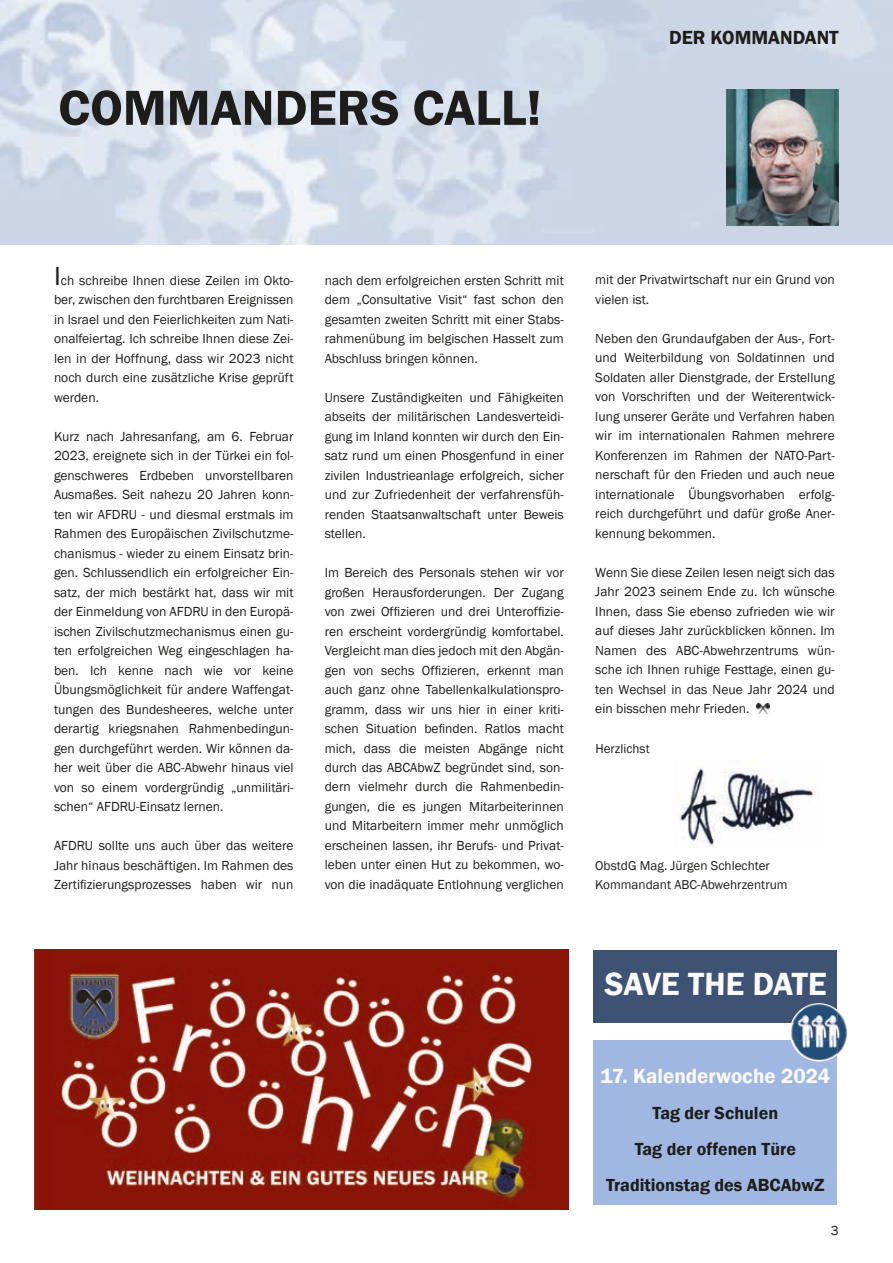
<style>
.page{position:relative;width:893px;height:1263px;background:#fff}
.page>*{position:absolute;margin:0;border:0;box-sizing:border-box;transform-origin:0 0}
.t1{font:600 51px "Franklin Gothic";color:#1d1d1b}
.t2{font:600 33px "Franklin Gothic";letter-spacing:-.005em;color:#fbfafa}
.t3{font:600 21px "Franklin Gothic";color:#fbfafa}
.t4{font:600 19.5px "Franklin Gothic";color:#1d1d1b}
.t5{font:600 18px/36px "Franklin Gothic";color:#1d1d1b;text-align:center}
.t6{font:13.5px/19.5px "Franklin Gothic";color:#1d1d1b;text-align:justify}
.t7{font:13.2px/19.5px "Franklin Gothic";color:#1d1d1b}
.s1{font-style:italic}
.s2{font-size:27px}
</style>
<div class="page">
<img style="left:0;top:0;width:893px;height:244px">
<img style="left:676px;top:761px;width:143px;height:87px">
<img style="left:726px;top:90px;width:113px;height:136px">
<svg style="left:757px;top:704px;width:13px;height:10px"></svg>
<div style="left:594px;top:1040px;width:243px;height:165px;background:#a0b8e1"></div>
<div style="left:594px;top:950px;width:243px;height:72px;background:#3e5274"></div>
<img style="left:790px;top:1022px;width:58px;height:33px">
<img style="left:791px;top:1040px;width:33px;height:21px">
<img style="left:793px;top:1003px;width:26px;height:15px">
<img style="left:35px;top:950px;width:533px;height:260px">
<h1 class="t1" style="left:58px;top:76px;width:485px">COMMANDERS CALL!</h1>
<h3 class="t4" style="left:576px;top:26px;width:265px">KOPF53454354534<span class="s1">5TZTZEIL</span>E</h3>
<h3 class="t4" style="left:669px;top:26px;width:171px">DER KOMMANDANT</h3>
<p class="t6" style="left:54px;top:271px;width:241px"><span class="s2">I</span>ch schreibe Ihnen diese Zeilen im Okto&shy;ber, zwischen den furchtbaren Ereignissen in Israel und den Feierlichkeiten zum Nati&shy;onalfeiertag. Ich schreibe Ihnen diese Zei&shy;len in der Hoffnung, dass wir 2023 nicht noch durch eine zusätzliche Krise geprüft werden.</p>
<p class="t6" style="left:54px;top:427px;width:241px">Kurz nach Jahresanfang, am 6. Februar 2023, ereignete sich in der Türkei ein fol&shy;genschweres Erdbeben unvorstellbaren Ausmaßes. Seit nahezu 20 Jahren konn&shy;ten wir AFDRU - und diesmal erstmals im Rahmen des Europäischen Zivilschutzme&shy;chanismus - wieder zu einem Einsatz brin&shy;gen. Schlussendlich ein erfolgreicher Ein&shy;satz, der mich bestärkt hat, dass wir mit der Einmeldung von AFDRU in den Europä&shy;ischen Zivilschutzmechanismus einen gu&shy;ten erfolgreichen Weg eingeschlagen ha&shy;ben. Ich kenne nach wie vor keine Übungsmöglichkeit für andere Waffengat&shy;tungen des Bundesheeres, welche unter derartig kriegsnahen Rahmenbedingun&shy;gen durchgeführt werden. Wir können da&shy;her weit über die ABC-Abwehr hinaus viel von so einem vordergründig „unmilitäri&shy;schen“ AFDRU-Einsatz lernen.</p>
<p class="t6" style="left:54px;top:836px;width:241px">AFDRU sollte uns auch über das weitere Jahr hinaus beschäftigen. Im Rahmen des Zertifizierungsprozesses haben wir nun</p>
<p class="t6" style="left:325px;top:271px;width:241px">nach dem erfolgreichen ersten Schritt mit dem „Consultative Visit“ fast schon den gesamten zweiten Schritt mit einer Stabs&shy;rahmenübung im belgischen Hasselt zum Abschluss bringen können.</p>
<p class="t6" style="left:325px;top:388px;width:241px">Unsere Zuständigkeiten und Fähigkeiten abseits der militärischen Landesverteidi&shy;gung im Inland konnten wir durch den Ein&shy;satz rund um einen Phosgenfund in einer zivilen Industrieanlage erfolgreich, sicher und zur Zufriedenheit der verfahrensfüh&shy;renden Staatsanwaltschaft unter Beweis stellen.</p>
<p class="t6" style="left:325px;top:563px;width:241px">Im Bereich des Personals stehen wir vor großen Herausforderungen. Der Zugang von zwei Offizieren und drei Unteroffizie&shy;ren erscheint vordergründig komfortabel.<br>Vergleicht man dies jedoch mit den Abgän&shy;gen von sechs Offizieren, erkennt man auch ganz ohne Tabellenkalkulationspro&shy;gramm, dass wir uns hier in einer kriti&shy;schen Situation befinden. Ratlos macht mich, dass die meisten Abgänge nicht durch das ABCAbwZ begründet sind, son&shy;dern vielmehr durch die Rahmenbedin&shy;gungen, die es jungen Mitarbeiterinnen und Mitarbeitern immer mehr unmöglich erscheinen lassen, ihr Berufs- und Privat&shy;leben unter einen Hut zu bekommen, wo&shy;von die inadäquate Entlohnung verglichen</p>
<p class="t6" style="left:595px;top:270px;width:241px">mit der Privatwirtschaft nur ein Grund von vielen ist.</p>
<p class="t6" style="left:595px;top:329px;width:241px">Neben den Grundaufgaben der Aus-, Fort&shy;und Weiterbildung von Soldatinnen und Soldaten aller Dienstgrade, der Erstellung von Vorschriften und der Weiterentwick&shy;lung unserer Geräte und Verfahren haben wir im internationalen Rahmen mehrere Konferenzen im Rahmen der NATO-Part&shy;nerschaft für den Frieden und auch neue internationale Übungsvorhaben erfolg&shy;reich durchgeführt und dafür große Aner&shy;kennung bekommen.</p>
<p class="t6" style="left:595px;top:563px;width:241px">Wenn Sie diese Zeilen lesen neigt sich das Jahr 2023 seinem Ende zu. Ich wünsche Ihnen, dass Sie ebenso zufrieden wie wir auf dieses Jahr zurückblicken können. Im Namen des ABC-Abwehrzentrums wün&shy;sche ich Ihnen ruhige Festtage, einen gu&shy;ten Wechsel in das Neue Jahr 2024 und ein bisschen mehr Frieden.</p>
<p class="t7" style="left:595px;top:739px;width:56px">Herzlichst</p>
<p class="t7" style="left:595px;top:856px;width:194px">ObstdG Mag. Jürgen Schlechter<br>Kommandant ABC-Abwehrzentrum</p>
<h2 class="t2" style="left:605px;top:964px;width:224px">SAVE THE DATE</h2>
<h3 class="t3" style="left:600px;top:1062px;width:231px">17. Kalenderwoche 2024</h3>
<h3 class="t5" style="left:606px;top:1095px;width:220px">Tag der Schulen<br>Tag der offenen Türe<br>Traditionstag des ABCAbwZ</h3>
<p class="t6" style="left:831px;top:1221px;width:9px">3</p>
</div>
